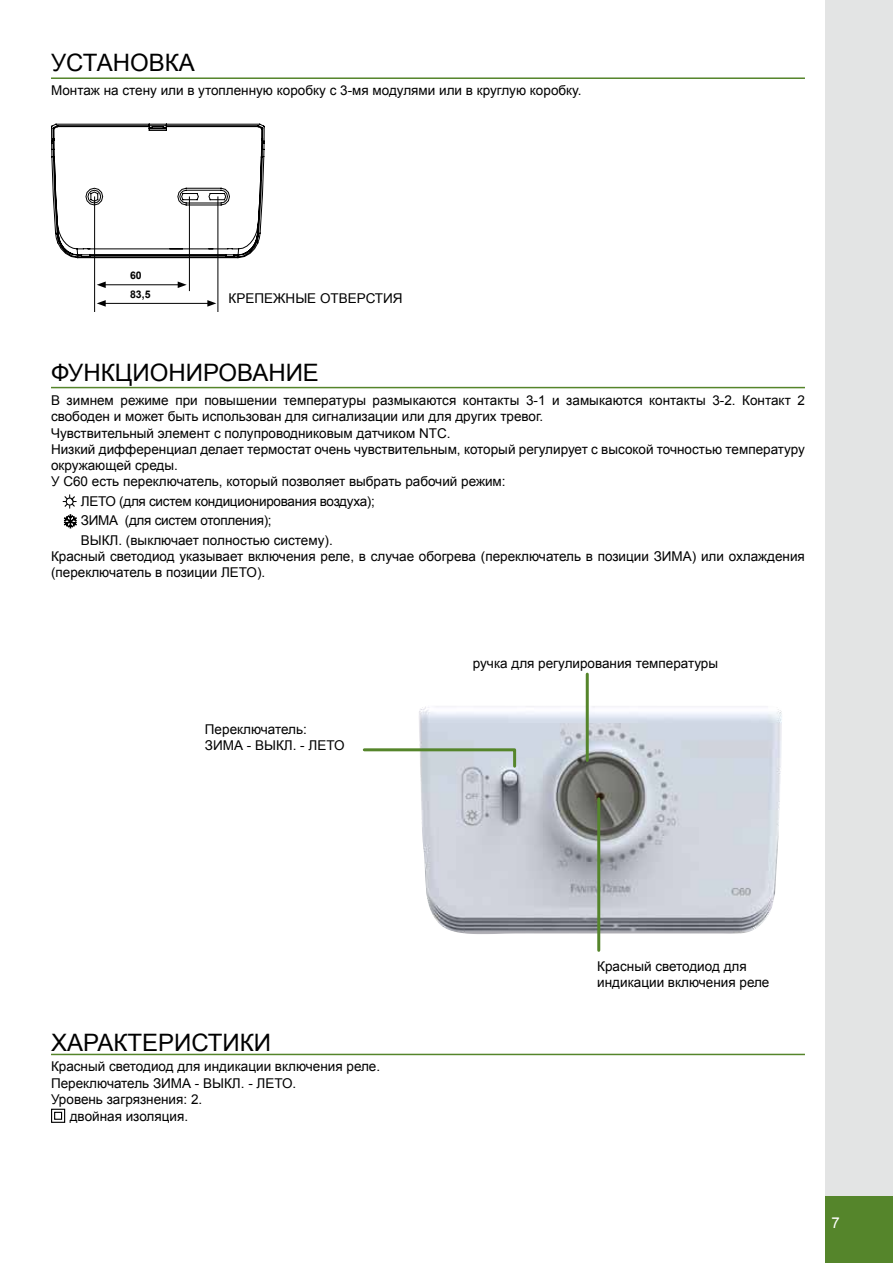
<style>
.page{position:relative;width:893px;height:1263px;background:#fff}
.page>*{position:absolute;margin:0;border:0;box-sizing:border-box;transform-origin:0 0}
.t1{font:24px "Arial";color:#000}
.t2{font:15px "Arial";color:#fff}
.t3{font:13.5px/16.4px "Arial";color:#000}
.t4{font:13.5px/19.5px "Arial";letter-spacing:-.02em;color:#000}
.t5{font:700 10.5px/19px "Arial";color:#000}
</style>
<div class="page">
<div style="left:825px;top:0;width:68px;height:1263px;background:#e3e4e4"></div>
<div style="left:825px;top:1196px;width:68px;height:67px;background:#55852b"></div>
<hr style="left:51px;top:387px;width:754px;height:1px;background:#55852b">
<hr style="left:51px;top:1054px;width:754px;height:1px;background:#55852b">
<hr style="left:51px;top:77px;width:754px;height:2px;background:#55852b">
<hr style="left:103px;top:303px;width:107px;height:1px;background:#000">
<svg style="left:97px;top:300px;width:9px;height:7px"></svg>
<svg style="left:207px;top:300px;width:9px;height:7px"></svg>
<hr style="left:103px;top:284px;width:77px;height:1px;background:#000">
<svg style="left:97px;top:281px;width:9px;height:7px"></svg>
<svg style="left:178px;top:281px;width:9px;height:7px"></svg>
<div style="left:51px;top:1109px;width:14px;height:14px;border:1px solid #000"></div>
<div style="left:54px;top:1112px;width:8px;height:8px;border:1px solid #000"></div>
<svg style="left:51px;top:123px;width:214px;height:136px"></svg>
<hr style="left:94px;top:196px;width:1px;height:116px;background:#000">
<hr style="left:218px;top:196px;width:1px;height:116px;background:#000">
<hr style="left:189px;top:196px;width:1px;height:95px;background:#000">
<img style="left:419px;top:704px;width:363px;height:234px">
<svg style="left:64px;top:514px;width:13px;height:14px"></svg>
<svg style="left:63px;top:494px;width:14px;height:14px"></svg>
<hr style="left:586px;top:674px;width:3px;height:86px;background:#55852b">
<hr style="left:597px;top:799px;width:3px;height:151px;background:#55852b">
<svg style="left:362px;top:747px;width:156px;height:22px"></svg>
<h1 class="t1" style="left:51px;top:47px;width:145px">УСТАНОВКА</h1>
<p class="t3" style="left:51px;top:83px;width:532px">Монтаж на стену или в утопленную коробку с 3-мя модулями или в круглую коробку.</p>
<p class="t5" style="left:130px;top:266px;width:22px">60<br>83,5</p>
<p class="t3" style="left:229px;top:291px;width:176px">КРЕПЕЖНЫЕ ОТВЕРСТИЯ</p>
<h1 class="t1" style="left:51px;top:357px;width:269px">ФУНКЦИОНИРОВАНИЕ</h1>
<p class="t3" style="left:51px;top:392px;width:755px">В зимнем режиме при повышении температуры размыкаются контакты 3-1 и замыкаются контакты 3-2. Контакт 2 свободен и может быть использован для сигнализации или для других тревог.<br>Чувствительный элемент с полупроводниковым датчиком NTC.<br>Низкий дифференциал делает термостат очень чувствительным, который регулирует с высокой точностью температуру окружающей среды.<br>У C60 есть переключатель, который позволяет выбрать рабочий режим:</p>
<p class="t4" style="left:81px;top:492px;width:296px">ЛЕТО (для систем кондиционирования воздуха);<br>ЗИМА (для систем отопления);<br>ВЫКЛ. (выключает полностью систему).</p>
<p class="t3" style="left:51px;top:548px;width:755px">Красный светодиод указывает включения реле, в случае обогрева (переключатель в позиции ЗИМА) или охлаждения (переключатель в позиции ЛЕТО).</p>
<p class="t3" style="left:205px;top:721px;width:141px">Переключатель:<br>ЗИМА - ВЫКЛ. - ЛЕТО</p>
<p class="t3" style="left:473px;top:655px;width:247px">ручка для регулирования температуры</p>
<h1 class="t1" style="left:51px;top:1027px;width:222px">ХАРАКТЕРИСТИКИ</h1>
<p class="t3" style="left:51px;top:1058px;width:331px">Красный светодиод для индикации включения реле.</p>
<p class="t3" style="left:51px;top:1075px;width:247px">Переключатель ЗИМА - ВЫКЛ. - ЛЕТО.</p>
<p class="t3" style="left:51px;top:1091px;width:153px">Уровень загрязнения: 2.</p>
<p class="t3" style="left:70px;top:1108px;width:120px">двойная изоляция.</p>
<p class="t3" style="left:597px;top:958px;width:174px">Красный светодиод для индикации включения реле</p>
<p class="t2" style="left:831px;top:1213px;width:10px">7</p>
</div>
